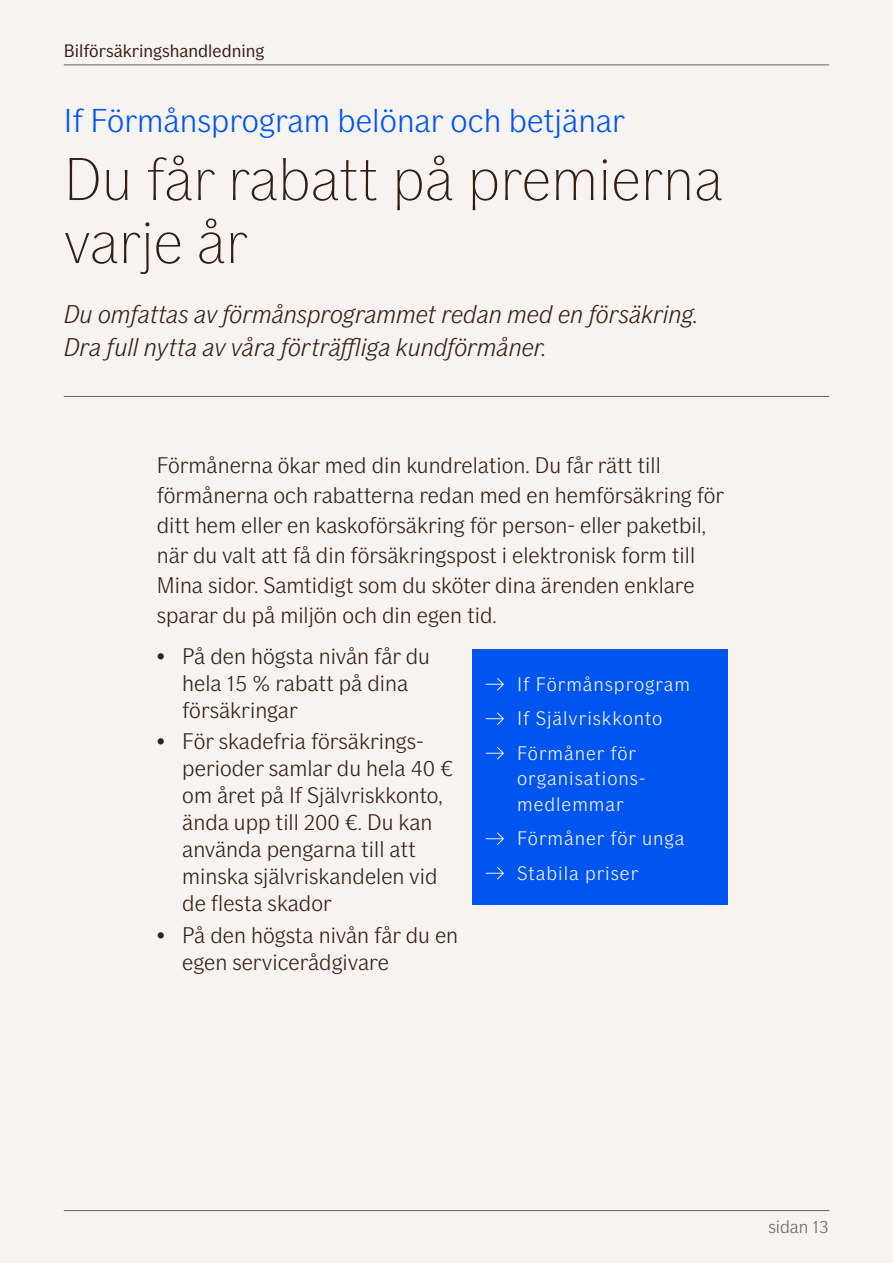
<style>
.page{position:relative;width:893px;height:1263px;background:#f6f3f0}
.page>*{position:absolute;margin:0;border:0;box-sizing:border-box;transform-origin:0 0}
.t1{font:100 60px/63px "If Sans";color:#331e11}
.t2{font:300 33px "If Sans";color:#0054f0}
.t3{font:italic 300 25.5px/33px "If Sans";color:#331e11}
.t4{font:300 22.5px/27px "If Sans";color:#331e11}
.t5{font:300 19.5px/34.5px "If Sans";letter-spacing:.05em;color:#faf9f7}
.t6{font:18px "If Sans";color:#331e11}
.t7{font:300 18px "If Sans";color:#6e625e}
</style>
<div class="page">
<hr style="left:64px;top:64px;width:765px;height:1px;background:#6e625e">
<hr style="left:64px;top:1210px;width:765px;height:1px;background:#6e625e">
<hr style="left:64px;top:396px;width:765px;height:1px;background:#6e625e">
<div style="left:473px;top:649px;width:255px;height:256px;background:#0054f0"></div>
<svg style="left:486px;top:678px;width:18px;height:13px"></svg>
<svg style="left:486px;top:712px;width:18px;height:13px"></svg>
<svg style="left:486px;top:747px;width:18px;height:13px"></svg>
<svg style="left:486px;top:832px;width:18px;height:13px"></svg>
<svg style="left:486px;top:867px;width:18px;height:13px"></svg>
<p class="t6" style="left:64px;top:40px;width:202px">Bilförsäkringshandledning</p>
<h2 class="t2" style="left:64px;top:102px;width:563px">If Förmånsprogram belönar och betjänar</h2>
<h1 class="t1" style="left:64px;top:148px;width:661px">Du får rabatt på premierna varje år</h1>
<p class="t3" style="left:64px;top:298px;width:636px">Du omfattas av förmånsprogrammet redan med en försäkring.<br>Dra full nytta av våra förträffliga kundförmåner.</p>
<p class="t4" style="left:157px;top:450px;width:569px;line-height:30px">Förmånerna ökar med din kundrelation. Du får rätt till förmånerna och rabatterna redan med en hemförsäkring för ditt hem eller en kaskoförsäkring för person- eller paketbil, när du valt att få din försäkringspost i elektronisk form till Mina sidor. Samtidigt som du sköter dina ärenden enklare sparar du på miljön och din egen tid.</p>
<p class="t4" style="left:182px;top:642px;width:249px;text-indent:-26px">• På den högsta nivån får du hela 15 % rabatt på dina försäkringar</p>
<p class="t4" style="left:182px;top:728px;width:272px;text-indent:-26px">• För skadefria försäkrings&shy;perioder samlar du hela 40 € om året på If Självriskkonto, ända upp till 200 €. Du kan använda pengarna till att minska självriskandelen vid de flesta skador</p>
<p class="t4" style="left:182px;top:921px;width:277px;text-indent:-26px">• På den högsta nivån får du en egen servicerådgivare</p>
<p class="t5" style="left:517px;top:667px;width:174px">If Förmånsprogram<br>If Självriskkonto<br>Förmåner för</p>
<p class="t5" style="left:517px;top:766px;width:130px;line-height:25.5px">organisations&shy;medlemmar</p>
<p class="t5" style="left:517px;top:821px;width:169px">Förmåner för unga<br>Stabila priser</p>
<p class="t7" style="left:768px;top:1217px;width:62px">sidan 13</p>
</div>
